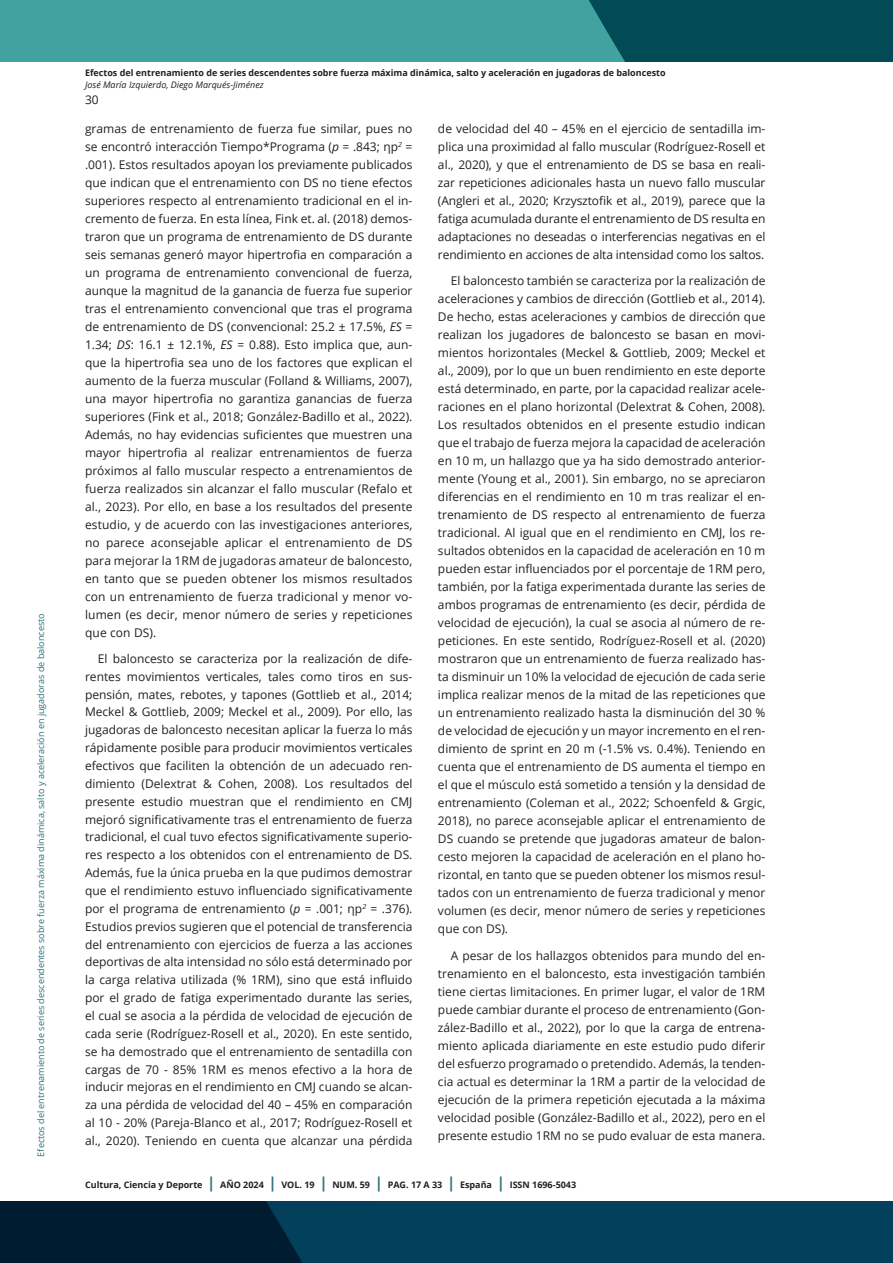
<style>
.page{position:relative;width:893px;height:1263px;background:#fff}
.page>*{position:absolute;margin:0;border:0;box-sizing:border-box;transform-origin:0 0}
.Cuerpo_de_texto_P{font:12px/18px "Open Sans";color:#231f20;text-align:justify}
.t1{font:700 9px "Open Sans";color:#231f20}
.t2{font:9px "Open Sans";color:#2c727a}
.t3{font:italic 9px "Open Sans";color:#231f20}
.s1{font-style:italic}
.s2{font-size:15px;color:#2c727a}
</style>
<div class="page">
<svg style="left:0;top:1201px;width:893px;height:62px;background:#02344e"></svg>
<div style="left:0;top:0;width:893px;height:62px;background:#41a29f"></div>
<div style="left:589px;top:0;width:304px;height:62px;background:#024a56"></div>
<p class="t2" style="left:35px;top:1156px;width:545px;rotate:-90deg">Efectos del entrenamiento de series descendentes sobre fuerza máxima dinámica, salto y aceleración en jugadoras de baloncesto</p>
<p class="t1" style="left:85px;top:67px;width:582px">Efectos del entrenamiento de series descendentes sobre fuerza máxima dinámica, salto y aceleración en jugadoras de baloncesto</p>
<p class="t3" style="left:85px;top:79px;width:180px">José María Izquierdo, Diego Marqués-Jiménez</p>
<p class="Cuerpo_de_texto_P" style="left:85px;top:90px;width:15px">30</p>
<p class="Cuerpo_de_texto_P" style="left:85px;top:119px;width:329px">gramas de entrenamiento de fuerza fue similar, pues no se encontró interacción Tiempo*Programa (<span class="s1">p</span> = .843; ηp<sup>2</sup> = .001). Estos resultados apoyan los previamente publicados que indican que el entrenamiento con DS no tiene efectos superiores respecto al entrenamiento tradicional en el in&shy;cremento de fuerza. En esta línea, Fink et. al. (2018) demos&shy;traron que un programa de entrenamiento de DS durante seis semanas generó mayor hipertrofia en comparación a un programa de entrenamiento convencional de fuerza, aunque la magnitud de la ganancia de fuerza fue superior tras el entrenamiento convencional que tras el programa de entrenamiento de DS (convencional: 25.2 ± 17.5%, <span class="s1">ES</span> = 1.34; <span class="s1">DS</span>: 16.1 ± 12.1%, <span class="s1">ES</span> = 0.88). Esto implica que, aun&shy;que la hipertrofia sea uno de los factores que explican el aumento de la fuerza muscular (Folland &amp; Williams, 2007), una mayor hipertrofia no garantiza ganancias de fuerza superiores (Fink et al., 2018; González-Badillo et al., 2022).<br>Además, no hay evidencias suficientes que muestren una mayor hipertrofia al realizar entrenamientos de fuerza próximos al fallo muscular respecto a entrenamientos de fuerza realizados sin alcanzar el fallo muscular (Refalo et al., 2023). Por ello, en base a los resultados del presente estudio, y de acuerdo con las investigaciones anteriores, no parece aconsejable aplicar el entrenamiento de DS para mejorar la 1RM de jugadoras amateur de baloncesto, en tanto que se pueden obtener los mismos resultados con un entrenamiento de fuerza tradicional y menor vo&shy;lumen (es decir, menor número de series y repeticiones que con DS).</p>
<p class="Cuerpo_de_texto_P" style="left:85px;top:649px;width:329px;text-indent:13px">El baloncesto se caracteriza por la realización de dife&shy;rentes movimientos verticales, tales como tiros en sus&shy;pensión, mates, rebotes, y tapones (Gottlieb et al., 2014; Meckel &amp; Gottlieb, 2009; Meckel et al., 2009). Por ello, las jugadoras de baloncesto necesitan aplicar la fuerza lo más rápidamente posible para producir movimientos verticales efectivos que faciliten la obtención de un adecuado ren&shy;dimiento (Delextrat &amp; Cohen, 2008). Los resultados del presente estudio muestran que el rendimiento en CMJ mejoró significativamente tras el entrenamiento de fuerza tradicional, el cual tuvo efectos significativamente superio&shy;res respecto a los obtenidos con el entrenamiento de DS.<br>Además, fue la única prueba en la que pudimos demostrar que el rendimiento estuvo influenciado significativamente por el programa de entrenamiento (<span class="s1">p</span> = .001; ηp<sup>2</sup> = .376).<br>Estudios previos sugieren que el potencial de transferencia del entrenamiento con ejercicios de fuerza a las acciones deportivas de alta intensidad no sólo está determinado por la carga relativa utilizada (% 1RM), sino que está influido por el grado de fatiga experimentado durante las series, el cual se asocia a la pérdida de velocidad de ejecución de cada serie (Rodríguez-Rosell et al., 2020). En este sentido, se ha demostrado que el entrenamiento de sentadilla con cargas de 70 - 85% 1RM es menos efectivo a la hora de inducir mejoras en el rendimiento en CMJ cuando se alcan&shy;za una pérdida de velocidad del 40 – 45% en comparación al 10 - 20% (Pareja-Blanco et al., 2017; Rodríguez-Rosell et al., 2020). Teniendo en cuenta que alcanzar una pérdida</p>
<p class="Cuerpo_de_texto_P" style="left:438px;top:119px;width:329px">de velocidad del 40 – 45% en el ejercicio de sentadilla im&shy;plica una proximidad al fallo muscular (Rodríguez-Rosell et al., 2020), y que el entrenamiento de DS se basa en reali&shy;zar repeticiones adicionales hasta un nuevo fallo muscular (Angleri et al., 2020; Krzysztofik et al., 2019), parece que la fatiga acumulada durante el entrenamiento de DS resulta en adaptaciones no deseadas o interferencias negativas en el rendimiento en acciones de alta intensidad como los saltos.</p>
<p class="Cuerpo_de_texto_P" style="left:438px;top:271px;width:329px;text-indent:13px">El baloncesto también se caracteriza por la realización de aceleraciones y cambios de dirección (Gottlieb et al., 2014).<br>De hecho, estas aceleraciones y cambios de dirección que realizan los jugadores de baloncesto se basan en movi&shy;mientos horizontales (Meckel &amp; Gottlieb, 2009; Meckel et al., 2009), por lo que un buen rendimiento en este deporte está determinado, en parte, por la capacidad realizar acele&shy;raciones en el plano horizontal (Delextrat &amp; Cohen, 2008).<br>Los resultados obtenidos en el presente estudio indican que el trabajo de fuerza mejora la capacidad de aceleración en 10 m, un hallazgo que ya ha sido demostrado anterior&shy;mente (Young et al., 2001). Sin embargo, no se apreciaron diferencias en el rendimiento en 10 m tras realizar el en&shy;trenamiento de DS respecto al entrenamiento de fuerza tradicional. Al igual que en el rendimiento en CMJ, los re&shy;sultados obtenidos en la capacidad de aceleración en 10 m pueden estar influenciados por el porcentaje de 1RM pero, también, por la fatiga experimentada durante las series de ambos programas de entrenamiento (es decir, pérdida de velocidad de ejecución), la cual se asocia al número de re&shy;peticiones. En este sentido, Rodríguez-Rosell et al. (2020) mostraron que un entrenamiento de fuerza realizado has&shy;ta disminuir un 10% la velocidad de ejecución de cada serie implica realizar menos de la mitad de las repeticiones que un entrenamiento realizado hasta la disminución del 30 % de velocidad de ejecución y un mayor incremento en el ren&shy;dimiento de sprint en 20 m (-1.5% vs. 0.4%). Teniendo en cuenta que el entrenamiento de DS aumenta el tiempo en el que el músculo está sometido a tensión y la densidad de entrenamiento (Coleman et al., 2022; Schoenfeld &amp; Grgic, 2018), no parece aconsejable aplicar el entrenamiento de DS cuando se pretende que jugadoras amateur de balon&shy;cesto mejoren la capacidad de aceleración en el plano ho&shy;rizontal, en tanto que se pueden obtener los mismos resul&shy;tados con un entrenamiento de fuerza tradicional y menor volumen (es decir, menor número de series y repeticiones que con DS).</p>
<p class="Cuerpo_de_texto_P" style="left:438px;top:946px;width:329px;text-indent:13px">A pesar de los hallazgos obtenidos para mundo del en&shy;trenamiento en el baloncesto, esta investigación también tiene ciertas limitaciones. En primer lugar, el valor de 1RM puede cambiar durante el proceso de entrenamiento (Gon&shy;zález-Badillo et al., 2022), por lo que la carga de entrena&shy;miento aplicada diariamente en este estudio pudo diferir del esfuerzo programado o pretendido. Además, la tenden&shy;cia actual es determinar la 1RM a partir de la velocidad de ejecución de la primera repetición ejecutada a la máxima velocidad posible (González-Badillo et al., 2022), pero en el presente estudio 1RM no se pudo evaluar de esta manera.</p>
<p class="t1" style="left:85px;top:1179px;width:493px">Cultura, Ciencia y Deporte <span class="s2">|</span> AÑO 2024 <span class="s2">|</span> VOL. 19 <span class="s2">|</span> NUM. 59 <span class="s2">|</span> PAG. 17 A 33 <span class="s2">|</span> España <span class="s2">|</span> ISSN 1696-5043</p>
</div>
